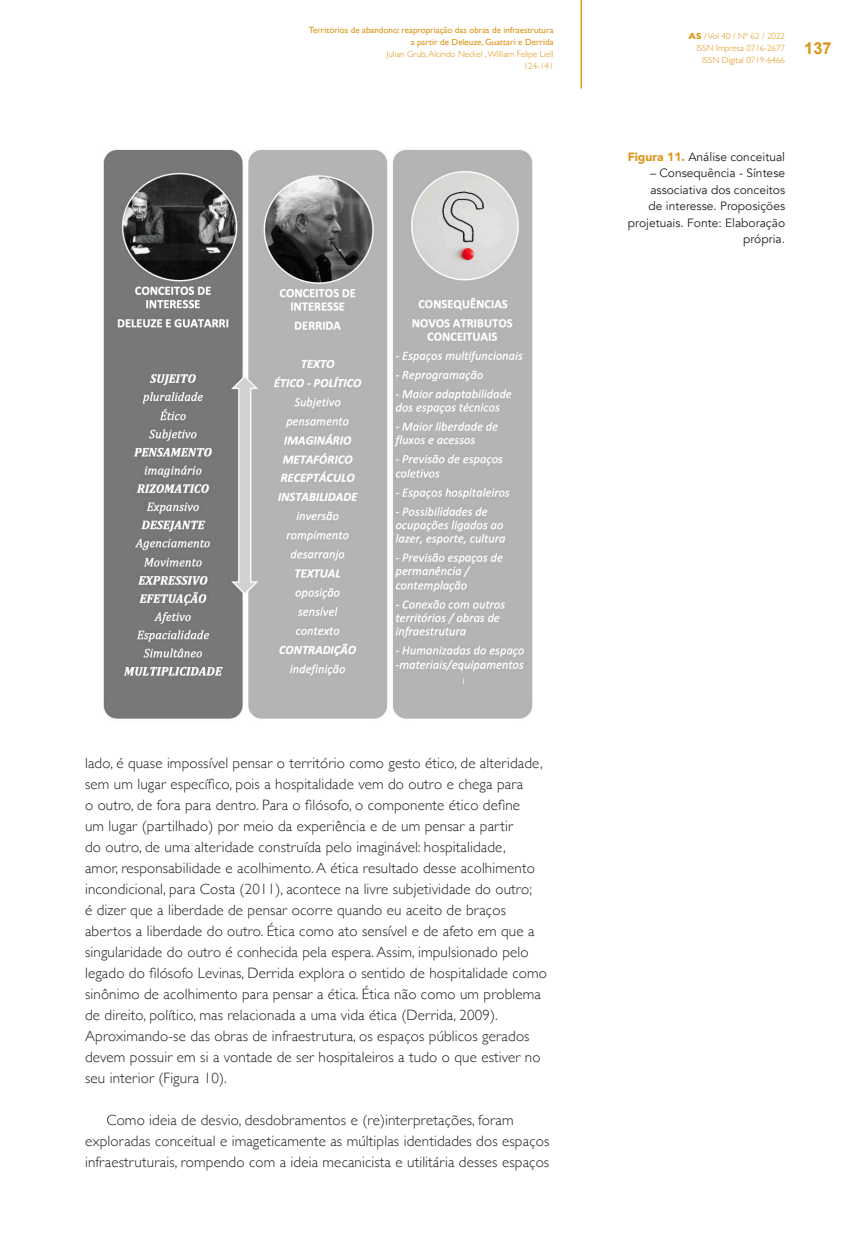
<style>
.page{position:relative;width:851px;height:1255px;background:#fff}
.page>*{position:absolute;margin:0;border:0;box-sizing:border-box;transform-origin:0 0}
.t1{font:700 16.5px "Arial";color:#de9418}
._04_cuerpo_texto{font:300 15px/21px "Gill Sans";letter-spacing:.01em;color:#231f20}
._08_notas_al_pie{font:12px/16.5px "Avenir";color:#231f20;text-align:right}
.t2{font:300 9px/12px "Gill Sans";color:#de9418;text-align:right}
.t3{font:9px/12px "Gill Sans";color:#de9418;text-align:right}
.s1{font-weight:700}
.s2{font-weight:900;color:#de9418}
</style>
<div class="page">
<hr style="left:581px;top:0;width:1px;height:88px;background:#de9418">
<img style="left:103px;top:149px;width:430px;height:570px">
<p class="t3" style="left:309px;top:24px;width:246px">Territórios de abandono: reapropriação das obras de infraestrutura a partir de Deleuze, Guattari e Derrida</p>
<p class="t2" style="left:386px;top:48px;width:168px">Julian Grub, Alcindo Neckel , William Felipe Liell<br>124-141</p>
<p class="t2" style="left:688px;top:30px;width:98px"><span class="s1">AS</span> / Vol 40 / Nº 62 / 2022<br>ISSN Impresa 0716-2677<br>ISSN Digital 0719-6466</p>
<p class="t1" style="left:804px;top:38px;width:29px">137</p>
<p class="_08_notas_al_pie" style="left:627px;top:149px;width:159px"><span class="s2">Figura 11.</span> Análise conceitual</p>
<p class="_08_notas_al_pie" style="left:627px;top:165px;width:159px">– Consequência - Síntese associativa dos conceitos<br>de interesse. Proposições projetuais. Fonte: Elaboração própria.</p>
<p class="_04_cuerpo_texto" style="left:85px;top:751px;width:463px">lado, é quase impossível pensar o território como gesto ético, de alteridade, sem um lugar específico, pois a hospitalidade vem do outro e chega para<br>o outro, de fora para dentro. Para o filósofo, o componente ético define<br>um lugar (partilhado) por meio da experiência e de um pensar a partir<br>do outro, de uma alteridade construída pelo imaginável: hospitalidade,<br>amor, responsabilidade e acolhimento. A ética resultado desse acolhimento incondicional, para Costa (2011), acontece na livre subjetividade do outro;<br>é dizer que a liberdade de pensar ocorre quando eu aceito de braços abertos a liberdade do outro. Ética como ato sensível e de afeto em que a singularidade do outro é conhecida pela espera. Assim, impulsionado pelo legado do filósofo Levinas, Derrida explora o sentido de hospitalidade como sinônimo de acolhimento para pensar a ética. Ética não como um problema de direito, político, mas relacionada a uma vida ética (Derrida, 2009).<br>Aproximando-se das obras de infraestrutura, os espaços públicos gerados devem possuir em si a vontade de ser hospitaleiros a tudo o que estiver no seu interior (Figura 10).</p>
<p class="_04_cuerpo_texto" style="left:85px;top:1108px;width:465px;text-indent:21px">Como ideia de desvio, desdobramentos e (re)interpretações, foram exploradas conceitual e imageticamente as múltiplas identidades dos espaços infraestruturais, rompendo com a ideia mecanicista e utilitária desses espaços</p>
</div>
